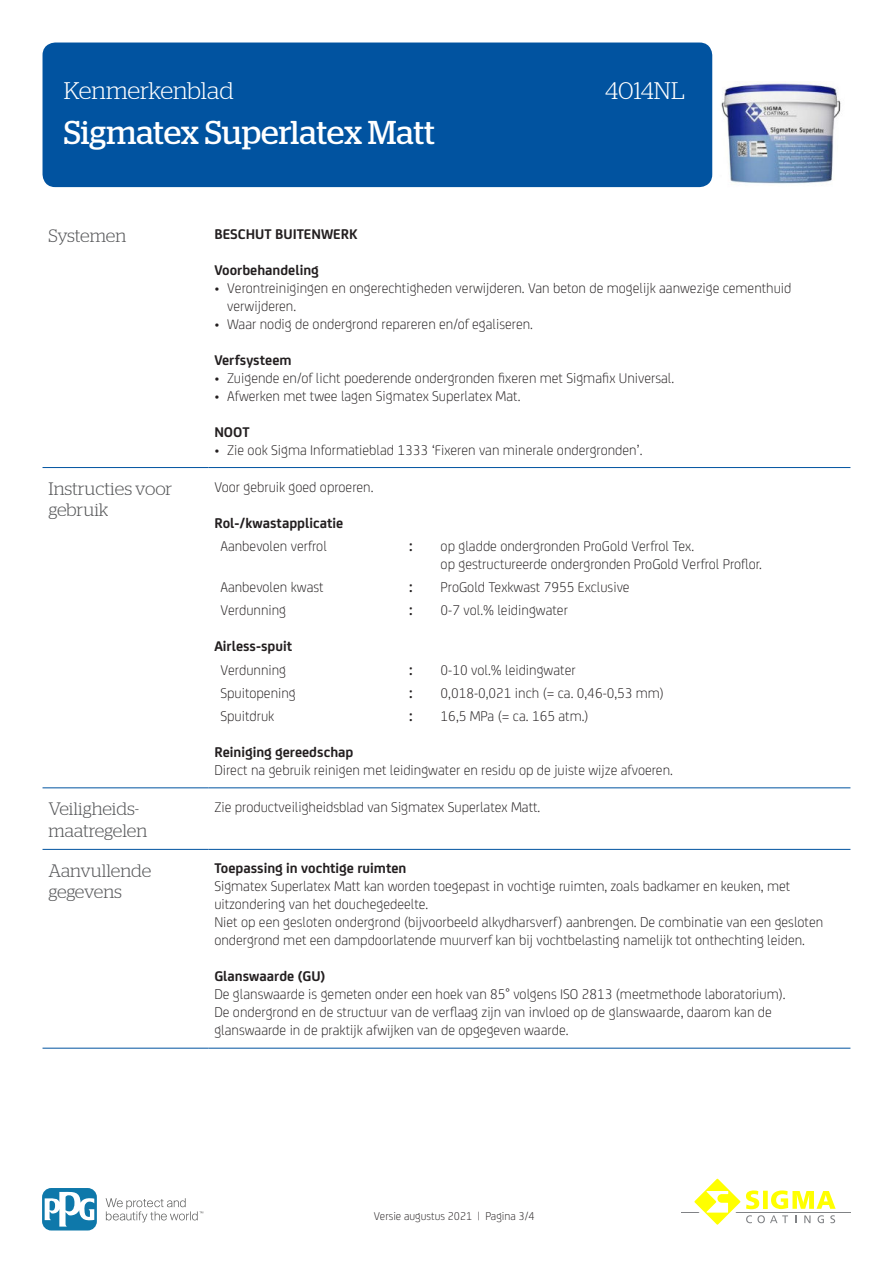
<style>
.page{position:relative;width:893px;height:1263px;background:#fff}
.page>*{position:absolute;margin:0;border:0;box-sizing:border-box;transform-origin:0 0}
.t1{font:33px "Stag";color:#fff}
.t2{font:300 24px "Stag";color:#fff}
.t3{font:300 18px/21.6px "Stag";color:#57585a}
.t4{font:300 15px/18px "FS Joey";color:#231f20}
.t5{font:700 15px "FS Joey";color:#231f20}
.t6{font:300 12px "FS Joey";color:#231f20}
</style>
<div class="page">
<div style="left:43px;top:43px;width:669px;height:144px;background:#0153a0;border-radius:13px"></div>
<hr style="left:681px;top:1211px;width:169px;height:1px;background:#808285">
<svg style="left:689px;top:1178px;width:147px;height:47px"></svg>
<svg style="left:106px;top:1198px;width:97px;height:24px"></svg>
<svg style="left:43px;top:1188px;width:54px;height:42px"></svg>
<svg style="left:45px;top:1191px;width:49px;height:35px"></svg>
<hr style="left:43px;top:467px;width:165px;height:1px;background:#0153a0">
<hr style="left:208px;top:467px;width:642px;height:1px;background:#0153a0">
<hr style="left:43px;top:787px;width:165px;height:1px;background:#0153a0">
<hr style="left:208px;top:787px;width:642px;height:1px;background:#0153a0">
<hr style="left:43px;top:849px;width:165px;height:1px;background:#0153a0">
<hr style="left:208px;top:849px;width:642px;height:1px;background:#0153a0">
<hr style="left:43px;top:1048px;width:165px;height:1px;background:#0153a0">
<hr style="left:208px;top:1048px;width:642px;height:1px;background:#0153a0">
<img style="left:721px;top:82px;width:120px;height:102px">
<h2 class="t2" style="left:64px;top:82px;width:171px">Kenmerkenblad</h2>
<h2 class="t2" style="left:605px;top:82px;width:81px">4014NL</h2>
<h1 class="t1" style="left:64px;top:121px;width:373px">Sigmatex Superlatex Matt</h1>
<p class="t3" style="left:49px;top:226px;width:79px">Systemen</p>
<p class="t5" style="left:214px;top:227px;width:145px">BESCHUT BUITENWERK</p>
<p class="t5" style="left:214px;top:263px;width:106px">Voorbehandeling</p>
<p class="t4" style="left:227px;top:279px;width:566px;text-indent:-13px">• Verontreinigingen en ongerechtigheden verwijderen. Van beton de mogelijk aanwezige cementhuid verwijderen.</p>
<p class="t4" style="left:214px;top:315px;width:320px">• Waar nodig de ondergrond repareren en/of egaliseren.</p>
<p class="t5" style="left:214px;top:353px;width:79px">Verfsysteem</p>
<p class="t4" style="left:214px;top:369px;width:461px">• Zuigende en/of licht poederende ondergronden fixeren met Sigmafix Universal.</p>
<p class="t4" style="left:214px;top:387px;width:308px">• Afwerken met twee lagen Sigmatex Superlatex Mat.</p>
<p class="t5" style="left:214px;top:425px;width:37px">NOOT</p>
<p class="t4" style="left:214px;top:441px;width:430px">• Zie ook Sigma Informatieblad 1333 ‘Fixeren van minerale ondergronden’.</p>
<p class="t3" style="left:49px;top:479px;width:125px">Instructies voor gebruik</p>
<p class="t4" style="left:214px;top:478px;width:161px">Voor gebruik goed oproeren.</p>
<p class="t5" style="left:214px;top:516px;width:131px">Rol-/kwastapplicatie</p>
<p class="t4" style="left:220px;top:537px;width:108px">Aanbevolen verfrol</p>
<p class="t5" style="left:409px;top:539px;width:5px">:</p>
<p class="t4" style="left:441px;top:537px;width:323px">op gladde ondergronden ProGold Verfrol Tex.<br>op gestructureerde ondergronden ProGold Verfrol Proflor.</p>
<p class="t4" style="left:220px;top:579px;width:105px">Aanbevolen kwast</p>
<p class="t5" style="left:409px;top:581px;width:5px">:</p>
<p class="t4" style="left:441px;top:579px;width:191px">ProGold Texkwast 7955 Exclusive</p>
<p class="t4" style="left:220px;top:602px;width:67px">Verdunning</p>
<p class="t5" style="left:409px;top:604px;width:5px">:</p>
<p class="t4" style="left:441px;top:602px;width:129px">0-7 vol.% leidingwater</p>
<p class="t5" style="left:214px;top:640px;width:79px">Airless-spuit</p>
<p class="t4" style="left:220px;top:661px;width:67px">Verdunning</p>
<p class="t5" style="left:409px;top:663px;width:5px">:</p>
<p class="t4" style="left:441px;top:661px;width:136px">0-10 vol.% leidingwater</p>
<p class="t4" style="left:220px;top:684px;width:77px">Spuitopening</p>
<p class="t5" style="left:409px;top:686px;width:5px">:</p>
<p class="t4" style="left:441px;top:684px;width:225px">0,018-0,021 inch (= ca. 0,46-0,53 mm)</p>
<p class="t4" style="left:220px;top:708px;width:55px">Spuitdruk</p>
<p class="t5" style="left:409px;top:710px;width:5px">:</p>
<p class="t4" style="left:441px;top:708px;width:149px">16,5 MPa (= ca. 165 atm.)</p>
<p class="t5" style="left:214px;top:746px;width:141px">Reiniging gereedschap</p>
<p class="t4" style="left:214px;top:762px;width:460px">Direct na gebruik reinigen met leidingwater en residu op de juiste wijze afvoeren.</p>
<p class="t3" style="left:49px;top:799px;width:100px">Veiligheids&shy;maatregelen</p>
<p class="t4" style="left:214px;top:798px;width:327px">Zie productveiligheidsblad van Sigmatex Superlatex Matt.</p>
<p class="t3" style="left:49px;top:861px;width:104px">Aanvullende gegevens</p>
<p class="t5" style="left:214px;top:862px;width:194px">Toepassing in vochtige ruimten</p>
<p class="t4" style="left:214px;top:878px;width:610px">Sigmatex Superlatex Matt kan worden toegepast in vochtige ruimten, zoals badkamer en keuken, met uitzondering van het douchegedeelte.<br>Niet op een gesloten ondergrond (bijvoorbeeld alkydharsverf) aanbrengen. De combinatie van een gesloten ondergrond met een dampdoorlatende muurverf kan bij vochtbelasting namelijk tot onthechting leiden.</p>
<p class="t5" style="left:214px;top:970px;width:113px">Glanswaarde (GU)</p>
<p class="t4" style="left:214px;top:986px;width:573px">De glanswaarde is gemeten onder een hoek van 85° volgens ISO 2813 (meetmethode laboratorium).<br>De ondergrond en de structuur van de verflaag zijn van invloed op de glanswaarde, daarom kan de glanswaarde in de praktijk afwijken van de opgegeven waarde.</p>
<p class="t6" style="left:374px;top:1211px;width:162px">Versie augustus 2021 | Pagina 3/4</p>
</div>
